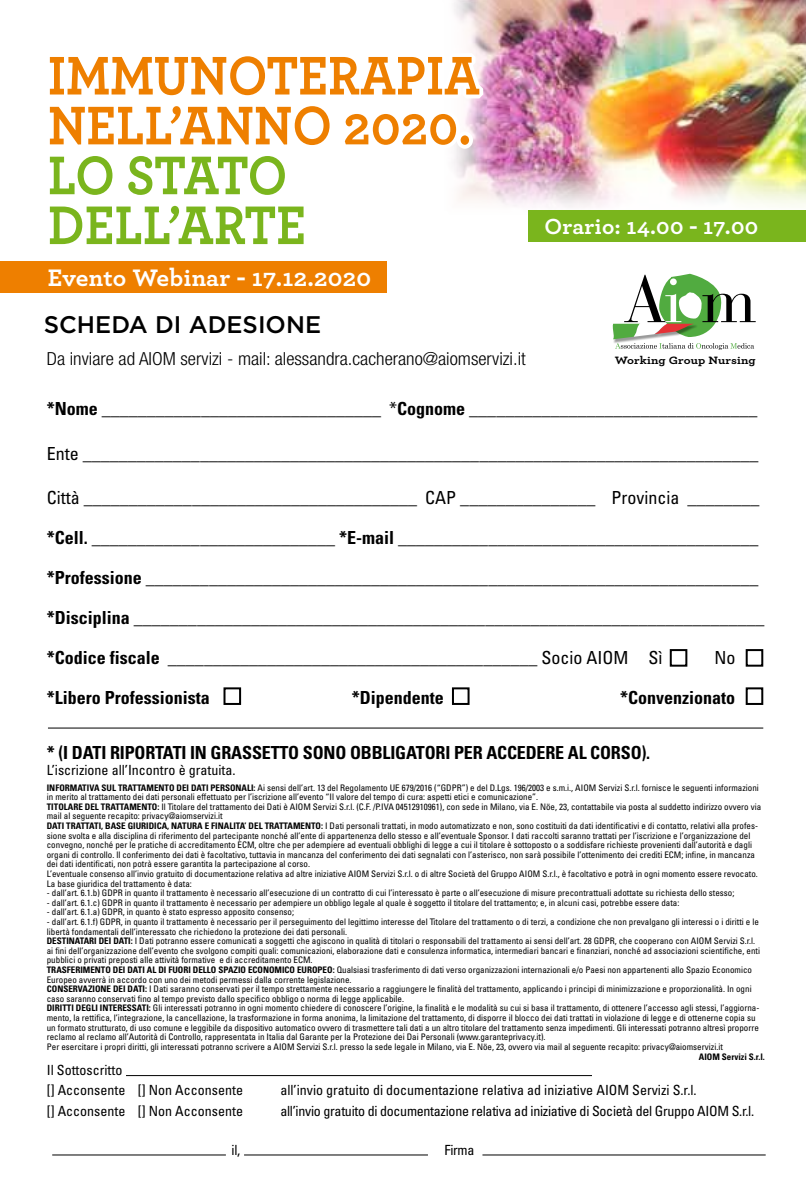
<style>
.page{position:relative;width:806px;height:1191px;background:#fff}
.page>*{position:absolute;margin:0;border:0;box-sizing:border-box;transform-origin:0 0}
.t1{font:700 57px/49.8px "Archer Pro";color:#ee7f00;scale:.9 1}
.t2{font:700 57px/49.8px "Archer Pro";letter-spacing:-.015em;color:#7ab51d;scale:.9 1}
.t3{font:700 25px "Archer Pro";letter-spacing:.01em;color:#fff}
.t4{font:500 24px "Gotham";color:#000}
.t5{font:700 22.8px "Archer Pro";letter-spacing:.01em;color:#fff}
.t6{font:condensed 18px "Univers LT Std";color:#000}
.t7{font:700 condensed 18px "Univers LT Std";letter-spacing:-.01em;color:#000}
.t8{font:300 condensed 18px "Helvetica Neue LT Std";color:#000;scale:1.06 1}
.t9{font:condensed 14px/20px "Univers LT Std";color:#000}
.t10{font:condensed 14px "Univers LT Std";letter-spacing:-.02em;color:#000}
.t11{font:700 11.2px "Archer Pro";letter-spacing:.01em;color:#000;scale:1.15 1}
.t12{font:condensed 9px/9.6px "Univers LT Std";color:#000}
.t13{font:700 condensed 9px "Univers LT Std";color:#000}
.s1{font-weight:700}
</style>
<div class="page">
<hr style="left:126px;top:1075px;width:465px;height:1px;background:#000">
<hr style="left:52px;top:1154px;width:174px;height:1px;background:#000">
<hr style="left:244px;top:1154px;width:183px;height:1px;background:#000">
<hr style="left:482px;top:1154px;width:283px;height:1px;background:#000">
<div style="left:669px;top:649px;width:18px;height:17px;border:2px solid #000"></div>
<div style="left:745px;top:649px;width:17px;height:17px;border:2px solid #000"></div>
<div style="left:451px;top:687px;width:18px;height:18px;border:2px solid #000"></div>
<div style="left:223px;top:687px;width:18px;height:18px;border:2px solid #000"></div>
<div style="left:745px;top:687px;width:17px;height:18px;border:2px solid #000"></div>
<hr style="left:48px;top:727px;width:714px;height:1px;background:#000">
<svg style="left:612px;top:274px;width:143px;height:76px"></svg>
<div style="left:0;top:261px;width:386px;height:31px;background:#ee7f00"></div>
<img style="left:454px;top:0;width:351px;height:207px">
<svg style="left:454px;top:37px;width:33px;height:170px"></svg>
<div style="left:527px;top:210px;width:278px;height:32px;background:#7ab51d"></div>
<h1 class="t1" style="left:48px;top:47px;width:481px">IMMUNOTERAPIA<br>NELL’ANNO 2020.</h1>
<h1 class="t2" style="left:48px;top:147px;width:288px">LO STATO<br>DELL’ARTE</h1>
<h2 class="t3" style="left:48px;top:258px;width:324px">Evento Webinar - 17.12.2020</h2>
<h3 class="t5" style="left:544px;top:209px;width:215px">Orario: 14.00 - 17.00</h3>
<h3 class="t4" style="left:44px;top:311px;width:278px">SCHEDA DI ADESIONE</h3>
<h3 class="t8" style="left:47px;top:348px;width:453px">Da inviare ad AIOM servizi - mail: alessandra.cacherano@aiomservizi.it</h3>
<h3 class="t6" style="left:47px;top:397px;width:711px"><span class="s1">*Nome</span> _______________________________ *<span class="s1">Cognome</span> ________________________________</h3>
<h3 class="t6" style="left:47px;top:442px;width:713px">Ente ___________________________________________________________________________</h3>
<h3 class="t6" style="left:47px;top:486px;width:713px">Città _____________________________________ CAP _______________ Provincia ________</h3>
<h3 class="t6" style="left:47px;top:526px;width:712px"><span class="s1">*Cell.</span> ___________________________ <span class="s1">*E-mail</span> ________________________________________</h3>
<h3 class="t6" style="left:47px;top:566px;width:712px"><span class="s1">*Professione</span> ____________________________________________________________________</h3>
<h3 class="t6" style="left:47px;top:606px;width:718px"><span class="s1">*Disciplina</span> ______________________________________________________________________</h3>
<h3 class="t6" style="left:47px;top:646px;width:616px"><span class="s1">*Codice fiscale</span> _________________________________________ Socio AIOM Sì</h3>
<h3 class="t6" style="left:714px;top:646px;width:23px">No</h3>
<h3 class="t7" style="left:47px;top:686px;width:164px">*Libero Professionista</h3>
<h3 class="t7" style="left:351px;top:686px;width:93px">*Dipendente</h3>
<h3 class="t7" style="left:619px;top:686px;width:117px">*Convenzionato</h3>
<h3 class="t7" style="left:47px;top:741px;width:461px">* (i dati riportati in grassetto son o obbligatori per accede</h3>
<h3 class="t7" style="left:545px;top:741px;width:106px">re al corso).</h3>
<h3 class="t9" style="left:47px;top:759px;width:190px">L’iscrizione all’Incontro è gratuita.</h3>
<p class="t13" style="left:47px;top:781px;width:77px">INFORMATIVA SUL TRATTA</p>
<p class="t11" style="left:614px;top:351px;width:124px">Working Group Nursing</p>
<p class="t12" style="left:47px;top:782px;width:713px;text-indent:100px"><span class="s1">MENTO DEI DATI PERSONALI:</span> Ai sensi dell’art. 13 del Regolamento UE 679/2016 (“GDPR”) e del D.Lgs. 196/2003 e s.m.i., AIOM Servizi S.r.l. fornisce le seguenti informazioni in merito al trattamento dei dati personali effettuato per l’iscrizione all’evento “Il valore del tempo di cura: aspetti etici e comunicazione”.</p>
<p class="t13" style="left:47px;top:801px;width:6px">TITO</p>
<p class="t13" style="left:64px;top:801px;width:43px">LARE DEL TRATTA</p>
<p class="t12" style="left:47px;top:801px;width:715px;text-indent:82px"><span class="s1">MENTO:</span> Il Titolare del trattamento dei Dati è AIOM Servizi S.r.l. (C.F. /P.IVA 04512910961), con sede in Milano, via E. Nöe, 23, contattabile via posta al suddetto indirizzo ovvero via mail al seguente recapito: privacy@aiomservizi.it</p>
<p class="t13" style="left:47px;top:820px;width:25px">DATI TRATTATI</p>
<p class="t13" style="left:101px;top:820px;width:169px">, BASE GIURI DICA, NATURA E FINALITA’ DEL TRATTA</p>
<p class="t12" style="left:47px;top:820px;width:712px;text-indent:246px"><span class="s1">MENTO:</span> I Dati personali trattati, in modo automatizzato e non, sono costituiti da dati identificativi e di contatto, relativi alla profes&shy;sione svolta e alla disciplina di riferimento del partecipante nonché all’ente di appartenenza dello stesso e all’eventuale Sponsor. I dati raccolti saranno trattati per l’iscrizione e l’organizzazione del convegno, nonché per le pratiche di accreditamento ECM, oltre che per adempiere ad eventuali obblighi di legge a cui il titolare è sottoposto o a soddisfare richieste provenienti dall’autorità e dagli organi di controllo. ll conferimento dei dati è facoltativo, tuttavia in mancanza del conferimento dei dati segnalati con l’asterisco, non sarà possibile l’ottenimento dei crediti ECM; infine, in mancanza dei dati identificati, non potrà essere garantita la partecipazione al corso.<br>L’eventuale consenso all’invio gratuito di documentazione relativa ad altre iniziative AIOM Servizi S.r.l. o di altre Società del Gruppo AIOM S.r.l., è facoltativo e potrà in ogni momento essere revocato.<br>La base giuridica del trattamento è data:</p>
<p class="t12" style="left:47px;top:888px;width:688px">- dall’art. 6.1.b) GDPR in quanto il trattamento è necessario all’esecuzione di un contratto di cui l’interessato è parte o all’esecuzione di misure precontrattuali adottate su richiesta dello stesso;</p>
<p class="t12" style="left:47px;top:897px;width:633px">- dall’art. 6.1.c) GDPR in quanto il trattamento è necessario per adempiere un obbligo legale al quale è soggetto il titolare del trattamento; e, in alcuni casi, potrebbe essere data:</p>
<p class="t12" style="left:47px;top:907px;width:248px">- dall’art. 6.1.a) GDPR, in quanto è stato espresso apposito consenso;</p>
<p class="t12" style="left:47px;top:917px;width:713px">- dall’art. 6.1.f) GDPR, in quanto il trattamento è necessario per il perseguimento del legittimo interesse del Titolare del trattamento o di terzi, a condizione che non prevalgano gli interessi o i diritti e le libertà fondamentali dell’interessato che richiedono la protezione dei dati personali.</p>
<p class="t13" style="left:47px;top:935px;width:34px">DESTI NATARI</p>
<p class="t12" style="left:47px;top:936px;width:714px;text-indent:52px"><span class="s1">DEI DATI:</span> I Dati potranno essere comunicati a soggetti che agiscono in qualità di titolari o responsabili del trattamento ai sensi dell’art. 28 GDPR, che cooperano con AIOM Servizi S.r.l. ai fini dell’organizzazione dell’evento che svolgono compiti quali: comunicazioni, elaborazione dati e consulenza informatica, intermediari bancari e finanziari, nonché ad associazioni scientifiche, enti pubblici o privati preposti alle attività formative e di accreditamento ECM.</p>
<p class="t13" style="left:47px;top:964px;width:6px">TRAS</p>
<p class="t12" style="left:47px;top:965px;width:706px;text-indent:20px"><span class="s1">FERIMENTO DEI DATI AL DI FUORI DELLO SPAZIO ECONOMICO EUROPEO:</span> Qualsiasi trasferimento di dati verso organizzazioni internazionali e/o Paesi non appartenenti allo Spazio Economico Europeo avverrà in accordo con uno dei metodi permessi dalla corrente legislazione.<br><span class="s1">CONSERVAZIONE DEI DATI:</span> I Dati saranno conservati per il tempo strettamente necessario a raggiungere le finalità del trattamento, applicando i principi di minimizzazione e proporzionalità. In ogni caso saranno conservati fino al tempo previsto dallo specifico obbligo o norma di legge applicabile.</p>
<p class="t13" style="left:47px;top:1002px;width:10px">DIRITTI</p>
<p class="t13" style="left:76px;top:1002px;width:57px">DEGLI INTERESSATI</p>
<p class="t12" style="left:47px;top:1003px;width:713px;text-indent:102px"><span class="s1">:</span> Gli interessati potranno in ogni momento chiedere di conoscere l’origine, la finalità e le modalità su cui si basa il trattamento, di ottenere l’accesso agli stessi, l’aggiorna&shy;mento, la rettifica, l’integrazione, la cancellazione, la trasformazione in forma anonima, la limitazione del trattamento, di disporre il blocco dei dati trattati in violazione di legge e di ottenerne copia su un formato strutturato, di uso comune e leggibile da dispositivo automatico ovvero di trasmettere tali dati a un altro titolare del trattamento senza impedimenti. Gli interessati potranno altresì proporre reclamo al reclamo all’Autorità di Controllo, rappresentata in Italia dal Garante per la Protezione dei Dai Personali (www.garanteprivacy.it).<br>Per esercitare i propri diritti, gli interessati potranno scrivere a AIOM Servizi S.r.l. presso la sede legale in Milano, via E. Nöe, 23, ovvero via mail al seguente recapito: privacy@aiomservizi.it</p>
<p class="t13" style="left:698px;top:1051px;width:67px">AIOM Servizi S.r.l.</p>
<h3 class="t9" style="left:47px;top:1060px;width:197px">Il Sottoscritto<br>[] Acconsente [] Non Acconsente</h3>
<h3 class="t9" style="left:280px;top:1080px;width:417px">all’invio gratuito di documentazione relativa ad iniziative AIOM Servizi S.r.l.</h3>
<h3 class="t9" style="left:47px;top:1100px;width:197px">[] Acconsente [] Non Acconsente</h3>
<h3 class="t10" style="left:280px;top:1101px;width:475px">all’invio gratuito di documentazione relativa ad iniziative di Società del Gruppo AIOM S.r.l.</h3>
<h3 class="t9" style="left:231px;top:1139px;width:10px">il,</h3>
<h3 class="t9" style="left:444px;top:1139px;width:31px">Firma</h3>
</div>
